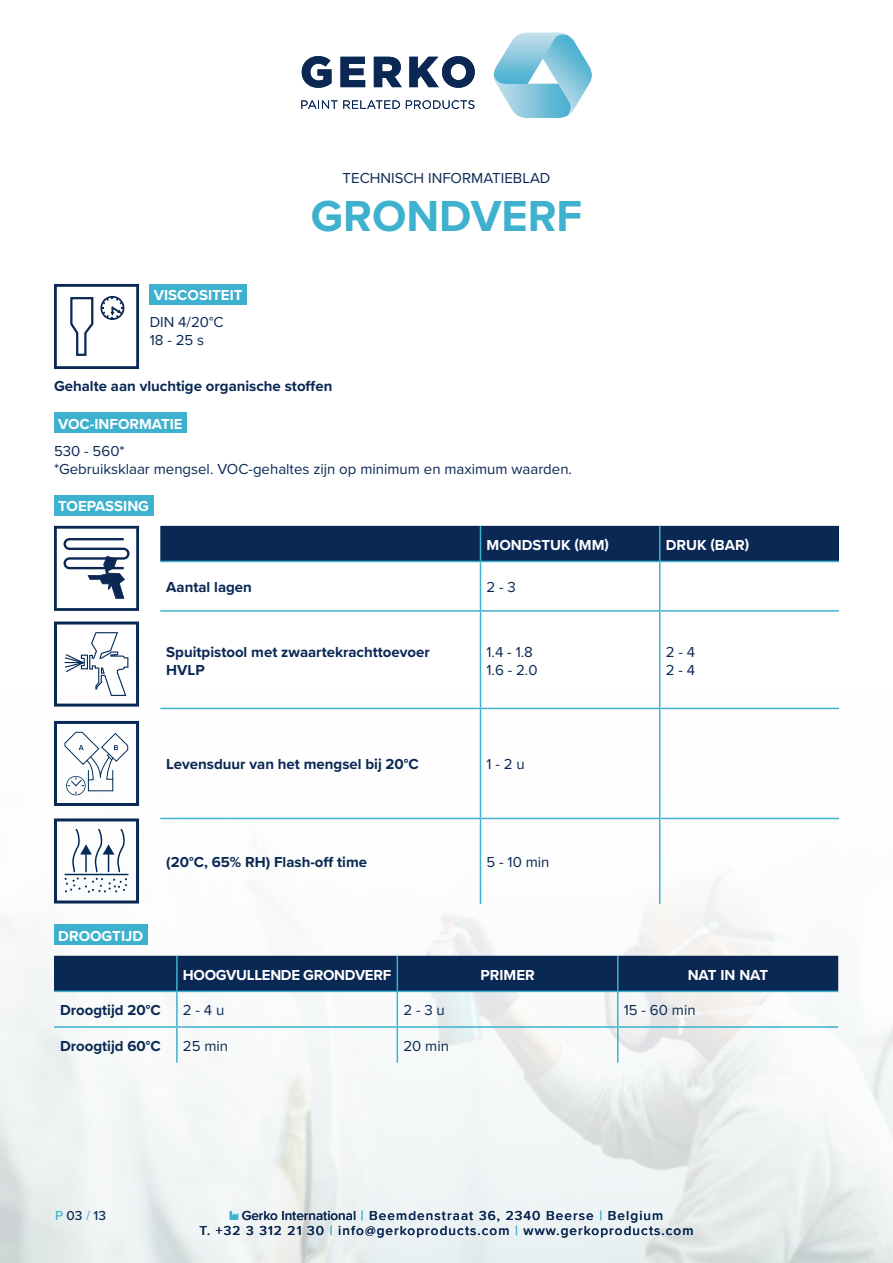
<style>
.page{position:relative;width:893px;height:1263px;background:#fff}
.page>*{position:absolute;margin:0;border:0;box-sizing:border-box;transform-origin:0 0}
.t1{font:700 45px "Proxima Nova";color:#3eb1ce}
.Alineastijl{font:15px "Proxima Nova";color:#0a2854}
.Alineastijl-2{font:700 15px "Proxima Nova";color:#0a2854}
.t2{font:700 15px "Proxima Nova";color:#fff}
.t3{font:700 15px "Proxima Nova";letter-spacing:-.02em;color:#fff}
.t4{font:500 13.5px/15px "Proxima Nova";letter-spacing:.08em;color:#0a2854}
.s1{color:#3eb1ce}
</style>
<div class="page">
<img style="left:0;top:663px;width:893px;height:600px">
<svg style="left:301px;top:100px;width:99px;height:9px"></svg>
<svg style="left:406px;top:100px;width:68px;height:9px"></svg>
<svg style="left:302px;top:56px;width:29px;height:32px"></svg>
<svg style="left:340px;top:57px;width:25px;height:30px"></svg>
<svg style="left:374px;top:57px;width:28px;height:30px"></svg>
<svg style="left:409px;top:56px;width:66px;height:32px"></svg>
<svg style="left:494px;top:32px;width:98px;height:86px"></svg>
<svg style="left:230px;top:1211px;width:8px;height:8px"></svg>
<svg style="left:54px;top:284px;width:85px;height:85px"></svg>
<div style="left:150px;top:284px;width:97px;height:20px;background:#3eb1ce"></div>
<div style="left:54px;top:413px;width:133px;height:20px;background:#3eb1ce"></div>
<div style="left:54px;top:925px;width:93px;height:20px;background:#3eb1ce"></div>
<div style="left:54px;top:495px;width:99px;height:20px;background:#3eb1ce"></div>
<svg style="left:65px;top:632px;width:63px;height:64px"></svg>
<div style="left:54px;top:621px;width:85px;height:85px;border:3px solid #0a2854"></div>
<svg style="left:54px;top:526px;width:85px;height:85px"></svg>
<svg style="left:65px;top:731px;width:63px;height:64px"></svg>
<div style="left:54px;top:721px;width:85px;height:85px;border:3px solid #0a2854"></div>
<hr style="left:65px;top:874px;width:63px;height:1px;background:#002d56">
<svg style="left:65px;top:829px;width:62px;height:64px"></svg>
<div style="left:54px;top:818px;width:85px;height:85px;border:3px solid #0a2854"></div>
<div style="left:160px;top:526px;width:679px;height:35px;background:#0a2854"></div>
<hr style="left:480px;top:526px;width:1px;height:35px;background:#3eb1ce">
<hr style="left:659px;top:526px;width:1px;height:35px;background:#3eb1ce">
<hr style="left:480px;top:562px;width:1px;height:48px;background:#3eb1ce">
<hr style="left:480px;top:612px;width:1px;height:96px;background:#3eb1ce">
<hr style="left:480px;top:709px;width:1px;height:109px;background:#3eb1ce">
<hr style="left:480px;top:819px;width:1px;height:85px;background:#3eb1ce">
<hr style="left:659px;top:562px;width:1px;height:48px;background:#3eb1ce">
<hr style="left:659px;top:612px;width:1px;height:96px;background:#3eb1ce">
<hr style="left:659px;top:709px;width:1px;height:109px;background:#3eb1ce">
<hr style="left:659px;top:819px;width:1px;height:85px;background:#3eb1ce">
<hr style="left:160px;top:561px;width:320px;height:1px;background:#3eb1ce">
<hr style="left:480px;top:561px;width:180px;height:1px;background:#3eb1ce">
<hr style="left:660px;top:561px;width:179px;height:1px;background:#3eb1ce">
<hr style="left:160px;top:610px;width:320px;height:2px;background:#3eb1ce">
<hr style="left:480px;top:610px;width:180px;height:2px;background:#3eb1ce">
<hr style="left:660px;top:610px;width:179px;height:2px;background:#3eb1ce">
<hr style="left:160px;top:708px;width:320px;height:1px;background:#3eb1ce">
<hr style="left:480px;top:708px;width:180px;height:1px;background:#3eb1ce">
<hr style="left:660px;top:708px;width:179px;height:1px;background:#3eb1ce">
<hr style="left:160px;top:818px;width:320px;height:1px;background:#3eb1ce">
<hr style="left:480px;top:818px;width:180px;height:1px;background:#3eb1ce">
<hr style="left:660px;top:818px;width:179px;height:1px;background:#3eb1ce">
<div style="left:54px;top:956px;width:784px;height:35px;background:#0a2854"></div>
<hr style="left:176px;top:956px;width:2px;height:35px;background:#3eb1ce">
<hr style="left:397px;top:956px;width:1px;height:35px;background:#3eb1ce">
<hr style="left:617px;top:956px;width:1px;height:35px;background:#3eb1ce">
<hr style="left:176px;top:992px;width:2px;height:34px;background:#3eb1ce">
<hr style="left:176px;top:1028px;width:2px;height:35px;background:#3eb1ce">
<hr style="left:397px;top:992px;width:1px;height:34px;background:#3eb1ce">
<hr style="left:617px;top:992px;width:1px;height:34px;background:#3eb1ce">
<hr style="left:397px;top:1028px;width:1px;height:35px;background:#3eb1ce">
<hr style="left:617px;top:1028px;width:1px;height:35px;background:#3eb1ce">
<hr style="left:54px;top:991px;width:123px;height:1px;background:#3eb1ce">
<hr style="left:177px;top:991px;width:220px;height:1px;background:#3eb1ce">
<hr style="left:397px;top:991px;width:221px;height:1px;background:#3eb1ce">
<hr style="left:618px;top:991px;width:220px;height:1px;background:#3eb1ce">
<hr style="left:54px;top:1026px;width:123px;height:2px;background:#3eb1ce">
<hr style="left:177px;top:1026px;width:220px;height:2px;background:#3eb1ce">
<hr style="left:397px;top:1026px;width:221px;height:2px;background:#3eb1ce">
<hr style="left:618px;top:1026px;width:220px;height:2px;background:#3eb1ce">
<p class="Alineastijl" style="left:343px;top:167px;width:209px">TECHNISCH INFORMATIEBLAD</p>
<p class="t1" style="left:311px;top:182px;width:273px">GRONDVERF</p>
<p class="t2" style="left:154px;top:284px;width:90px">VISCOSITEIT</p>
<p class="Alineastijl" style="left:150px;top:311px;width:75px">DIN 4/20°C</p>
<p class="Alineastijl" style="left:150px;top:329px;width:56px">18 - 25 s</p>
<p class="Alineastijl-2" style="left:54px;top:375px;width:280px">Gehalte aan vluchtige organische stoffen</p>
<p class="t2" style="left:58px;top:413px;width:126px">VOC-INFORMATIE</p>
<p class="Alineastijl" style="left:54px;top:439px;width:72px">530 - 560*</p>
<p class="Alineastijl" style="left:54px;top:457px;width:520px">*Gebruiksklaar mengsel. VOC-gehaltes zijn op minimum en maximum waarden.</p>
<p class="t2" style="left:58px;top:495px;width:92px">TOEPASSING</p>
<p class="t2" style="left:486px;top:533px;width:124px">MONDSTUK (MM)</p>
<p class="t2" style="left:666px;top:533px;width:85px">DRUK (BAR)</p>
<p class="Alineastijl-2" style="left:166px;top:576px;width:87px">Aantal lagen</p>
<p class="Alineastijl" style="left:486px;top:576px;width:31px">2 - 3</p>
<p class="Alineastijl-2" style="left:166px;top:640px;width:265px">Spuitpistool met zwaartekrachttoevoer</p>
<p class="Alineastijl-2" style="left:166px;top:658px;width:40px">HVLP</p>
<p class="Alineastijl" style="left:486px;top:640px;width:48px">1.4 - 1.8</p>
<p class="Alineastijl" style="left:486px;top:658px;width:53px">1.6 - 2.0</p>
<p class="Alineastijl" style="left:666px;top:640px;width:31px">2 - 4</p>
<p class="Alineastijl" style="left:666px;top:658px;width:31px">2 - 4</p>
<p class="Alineastijl-2" style="left:166px;top:753px;width:254px">Levensduur van het mengsel bij 20°C</p>
<p class="Alineastijl" style="left:486px;top:753px;width:40px">1 - 2 u</p>
<p class="Alineastijl-2" style="left:166px;top:851px;width:202px">(20°C, 65% RH) Flash-off time</p>
<p class="Alineastijl" style="left:486px;top:851px;width:64px">5 - 10 min</p>
<p class="t2" style="left:58px;top:925px;width:86px">DROOGTIJD</p>
<p class="t3" style="left:183px;top:963px;width:210px">HOOGVULLENDE GRONDVERF</p>
<p class="t2" style="left:480px;top:963px;width:56px">PRIMER</p>
<p class="t2" style="left:688px;top:963px;width:82px">NAT IN NAT</p>
<p class="Alineastijl-2" style="left:60px;top:999px;width:102px">Droogtijd 20°C</p>
<p class="Alineastijl" style="left:183px;top:999px;width:43px">2 - 4 u</p>
<p class="Alineastijl" style="left:403px;top:999px;width:43px">2 - 3 u</p>
<p class="Alineastijl" style="left:624px;top:999px;width:73px">15 - 60 min</p>
<p class="Alineastijl-2" style="left:60px;top:1034px;width:102px">Droogtijd 60°C</p>
<p class="Alineastijl" style="left:183px;top:1034px;width:47px">25 min</p>
<p class="Alineastijl" style="left:403px;top:1034px;width:47px">20 min</p>
<p class="t4" style="left:55px;top:1207px;width:53px"><span class="s1">P</span> 03 <span class="s1">/</span> 13</p>
<p class="t4" style="left:199px;top:1207px;width:495px;text-indent:42px">Gerko International <span class="s1">|</span> Beemdenstraat 36, 2340 Beerse <span class="s1">|</span> Belgium<br>T. +32 3 312 21 30 <span class="s1">|</span> info@gerkoproducts.com <span class="s1">|</span> www.gerkoproducts.com</p>
</div>
